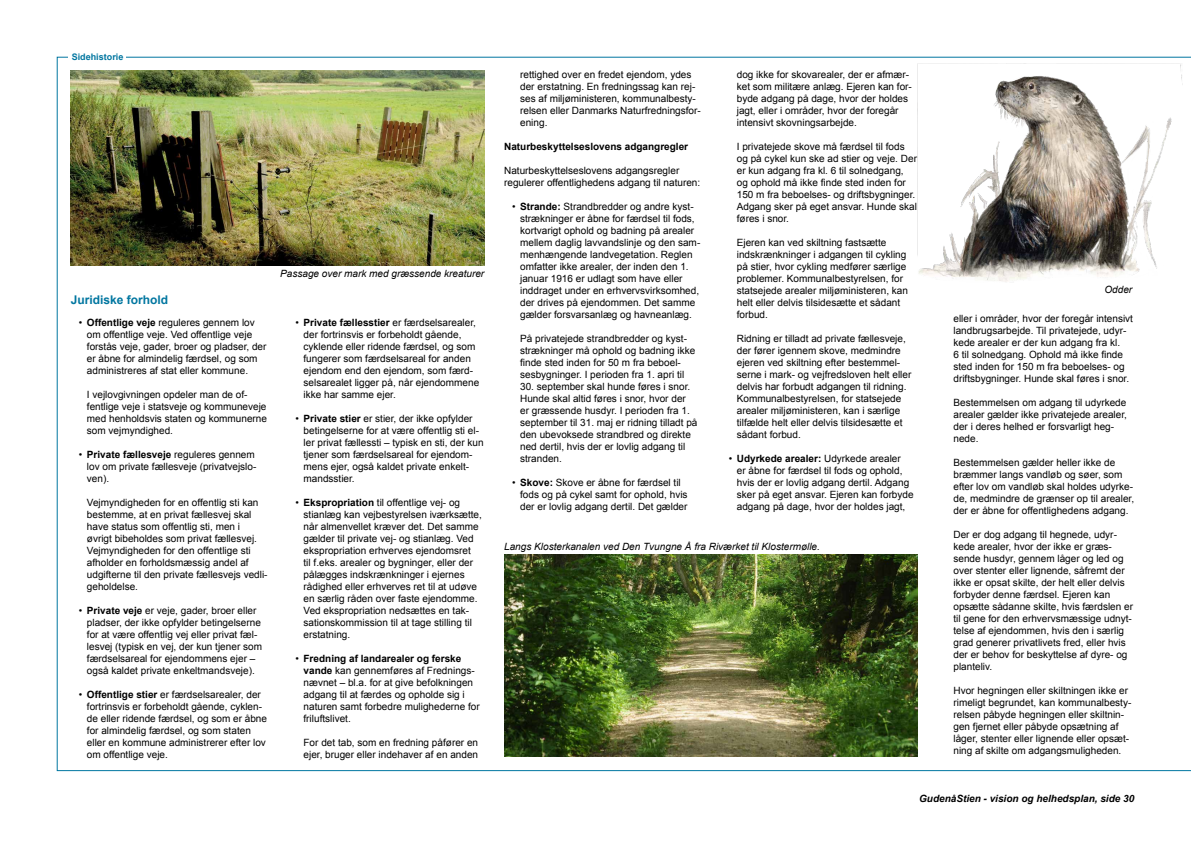
<style>
.page{position:relative;width:1191px;height:842px;background:#fff}
.page>*{position:absolute;margin:0;border:0;box-sizing:border-box;transform-origin:0 0}
.t1{font:700 12px "Arial";color:#0076a0}
.t2{font:10px/12px "Arial";color:#000}
.t3{font:italic 10px "Arial";color:#000}
.t4{font:italic 700 10px "Arial";color:#000}
.t5{font:700 10px "Arial";color:#000}
.t6{font:700 9px "Arial";color:#0076a0}
.s1{font-weight:700}
</style>
<div class="page">
<img style="left:57px;top:57px;width:1134px;height:714px">
<img style="left:917px;top:63px;width:265px;height:221px">
<div style="left:68px;top:49px;width:57px;height:15px;background:#fff"></div>
<p class="t6" style="left:72px;top:51px;width:53px">Sidehistorie</p>
<p class="t1" style="left:71px;top:291px;width:99px">Juridiske forhold</p>
<p class="t2" style="left:87px;top:316px;width:181px;text-indent:-8px">• <span class="s1">Offentlige veje</span> reguleres gennem lov om offentlige veje. Ved offentlige veje forstås veje, gader, broer og pladser, der er åbne for almindelig færdsel, og som administreres af stat eller kommune.</p>
<p class="t2" style="left:87px;top:388px;width:182px">I vejlovgivningen opdeler man de of&shy;fentlige veje i statsveje og kommuneveje med henholdsvis staten og kommunerne som vejmyndighed.</p>
<p class="t2" style="left:87px;top:448px;width:171px;text-indent:-8px">• <span class="s1">Private fællesveje</span> reguleres gennem lov om private fællesveje (privatvejslo&shy;ven).</p>
<p class="t2" style="left:87px;top:496px;width:182px">Vejmyndigheden for en offentlig sti kan bestemme, at en privat fællesvej skal have status som offentlig sti, men i øvrigt bibeholdes som privat fællesvej.<br>Vejmyndigheden for den offentlige sti afholder en forholdsmæssig andel af udgifterne til den private fællesvejs vedli&shy;geholdelse.</p>
<p class="t2" style="left:87px;top:604px;width:177px;text-indent:-8px">• <span class="s1">Private veje</span> er veje, gader, broer eller pladser, der ikke opfylder betingelserne for at være offentlig vej eller privat fæl&shy;lesvej (typisk en vej, der kun tjener som færdselsareal for ejendommens ejer – også kaldet private enkeltmandsveje).</p>
<p class="t2" style="left:87px;top:688px;width:182px;text-indent:-8px">• <span class="s1">Offentlige stier</span> er færdselsarealer, der fortrinsvis er forbeholdt gående, cyklen&shy;de eller ridende færdsel, og som er åbne for almindelig færdsel, og som staten eller en kommune administrerer efter lov om offentlige veje.</p>
<p class="t3" style="left:280px;top:267px;width:205px">Passage over mark med græssende kreaturer</p>
<p class="t2" style="left:303px;top:316px;width:177px;text-indent:-8px">• <span class="s1">Private fællesstier</span> er færdselsarealer, der fortrinsvis er forbeholdt gående, cyklende eller ridende færdsel, og som fungerer som færdselsareal for anden ejendom end den ejendom, som færd&shy;selsarealet ligger på, når ejendommene ikke har samme ejer.</p>
<p class="t2" style="left:303px;top:412px;width:182px;text-indent:-8px">• <span class="s1">Private stier</span> er stier, der ikke opfylder betingelserne for at være offentlig sti el&shy;ler privat fællessti – typisk en sti, der kun tjener som færdselsareal for ejendom&shy;mens ejer, også kaldet private enkelt&shy;mandsstier.</p>
<p class="t2" style="left:303px;top:496px;width:180px;text-indent:-8px">• <span class="s1">Ekspropriation</span> til offentlige vej- og stianlæg kan vejbestyrelsen iværksætte, når almenvellet kræver det. Det samme gælder til private vej- og stianlæg. Ved ekspropriation erhverves ejendomsret<br>til f.eks. arealer og bygninger, eller der pålægges indskrænkninger i ejernes rådighed eller erhverves ret til at udøve en særlig råden over faste ejendomme.<br>Ved ekspropriation nedsættes en tak&shy;sationskommission til at tage stilling til erstatning.</p>
<p class="t2" style="left:303px;top:652px;width:178px;text-indent:-8px">• <span class="s1">Fredning af landarealer og ferske vande</span> kan gennemføres af Frednings&shy;nævnet – bl.a. for at give befolkningen adgang til at færdes og opholde sig i naturen samt forbedre mulighederne for friluftslivet.</p>
<p class="t2" style="left:303px;top:736px;width:176px">For det tab, som en fredning påfører en ejer, bruger eller indehaver af en anden</p>
<p class="t2" style="left:520px;top:69px;width:182px">rettighed over en fredet ejendom, ydes der erstatning. En fredningssag kan rej&shy;ses af miljøministeren, kommunalbesty&shy;relsen eller Danmarks Naturfredningsfor&shy;ening.</p>
<p class="t5" style="left:504px;top:140px;width:185px">Naturbeskyttelseslovens adgangregler</p>
<p class="t2" style="left:504px;top:165px;width:198px">Naturbeskyttelseslovens adgangsregler regulerer offentlighedens adgang til naturen:</p>
<p class="t2" style="left:520px;top:201px;width:182px;text-indent:-8px">• <span class="s1">Strande:</span> Strandbredder og andre kyst&shy;strækninger er åbne for færdsel til fods, kortvarigt ophold og badning på arealer mellem daglig lavvandslinje og den sam&shy;menhængende landvegetation. Reglen omfatter ikke arealer, der inden den 1. januar 1916 er udlagt som have eller inddraget under en erhvervsvirksomhed, der drives på ejendommen. Det samme gælder forsvarsanlæg og havneanlæg.</p>
<p class="t2" style="left:520px;top:333px;width:177px">På privatejede strandbredder og kyst&shy;strækninger må ophold og badning ikke finde sted inden for 50 m fra beboel&shy;sesbygninger. I perioden fra 1. apri til</p>
<p class="t2" style="left:520px;top:381px;width:179px">30. september skal hunde føres i snor.<br>Hunde skal altid føres i snor, hvor der<br>er græssende husdyr. I perioden fra 1. september til 31. maj er ridning tilladt på den ubevoksede strandbred og direkte ned dertil, hvis der er lovlig adgang til stranden.</p>
<p class="t2" style="left:520px;top:477px;width:169px;text-indent:-8px">• <span class="s1">Skove:</span> Skove er åbne for færdsel til fods og på cykel samt for ophold, hvis der er lovlig adgang dertil. Det gælder</p>
<p class="t2" style="left:737px;top:69px;width:177px">dog ikke for skovarealer, der er afmær&shy;ket som militære anlæg. Ejeren kan for&shy;byde adgang på dage, hvor der holdes jagt, eller i områder, hvor der foregår intensivt skovningsarbejde.</p>
<p class="t2" style="left:737px;top:141px;width:182px">I privatejede skove må færdsel til fods og på cykel kun ske ad stier og veje. Der er kun adgang fra kl. 6 til solnedgang, og ophold må ikke finde sted inden for 150 m fra beboelses- og driftsbygninger.<br>Adgang sker på eget ansvar. Hunde skal føres i snor.</p>
<p class="t2" style="left:737px;top:237px;width:173px">Ejeren kan ved skiltning fastsætte indskrænkninger i adgangen til cykling på stier, hvor cykling medfører særlige problemer. Kommunalbestyrelsen, for statsejede arealer miljøministeren, kan helt eller delvis tilsidesætte et sådant forbud.</p>
<p class="t2" style="left:737px;top:333px;width:176px">Ridning er tilladt ad private fællesveje, der fører igennem skove, medmindre ejeren ved skiltning efter bestemmel&shy;serne i mark- og vejfredsloven helt eller delvis har forbudt adgangen til ridning.<br>Kommunalbestyrelsen, for statsejede arealer miljøministeren, kan i særlige tilfælde helt eller delvis tilsidesætte et sådant forbud.</p>
<p class="t2" style="left:737px;top:453px;width:178px;text-indent:-8px">• <span class="s1">Udyrkede arealer:</span> Udyrkede arealer<br>er åbne for færdsel til fods og ophold, hvis der er lovlig adgang dertil. Adgang sker på eget ansvar. Ejeren kan forbyde adgang på dage, hvor der holdes jagt,</p>
<p class="t3" style="left:504px;top:540px;width:317px">Langs Klosterkanalen ved Den Tvungne Å fra Riværket til Klostermølle.</p>
<p class="t3" style="left:1104px;top:283px;width:29px">Odder</p>
<p class="t2" style="left:953px;top:313px;width:181px">eller i områder, hvor der foregår intensivt landbrugsarbejde. Til privatejede, udyr&shy;kede arealer er der kun adgang fra kl.<br>6 til solnedgang. Ophold må ikke finde sted inden for 150 m fra beboelses- og driftsbygninger. Hunde skal føres i snor.</p>
<p class="t2" style="left:953px;top:397px;width:175px">Bestemmelsen om adgang til udyrkede arealer gælder ikke privatejede arealer, der i deres helhed er forsvarligt heg&shy;nede.</p>
<p class="t2" style="left:953px;top:457px;width:182px">Bestemmelsen gælder heller ikke de bræmmer langs vandløb og søer, som efter lov om vandløb skal holdes udyrke&shy;de, medmindre de grænser op til arealer, der er åbne for offentlighedens adgang.</p>
<p class="t2" style="left:953px;top:529px;width:181px">Der er dog adgang til hegnede, udyr&shy;kede arealer, hvor der ikke er græs&shy;sende husdyr, gennem låger og led og over stenter eller lignende, såfremt der ikke er opsat skilte, der helt eller delvis forbyder denne færdsel. Ejeren kan opsætte sådanne skilte, hvis færdslen er til gene for den erhvervsmæssige udnyt&shy;telse af ejendommen, hvis den i særlig grad generer privatlivets fred, eller hvis der er behov for beskyttelse af dyre- og planteliv.</p>
<p class="t2" style="left:953px;top:685px;width:179px">Hvor hegningen eller skiltningen ikke er rimeligt begrundet, kan kommunalbesty&shy;relsen påbyde hegningen eller skiltnin&shy;gen fjernet eller påbyde opsætning af låger, stenter eller lignende eller opsæt&shy;ning af skilte om adgangsmuligheden.</p>
<p class="t4" style="left:919px;top:792px;width:217px">GudenåStien - vision og helhedsplan, side 30</p>
</div>
